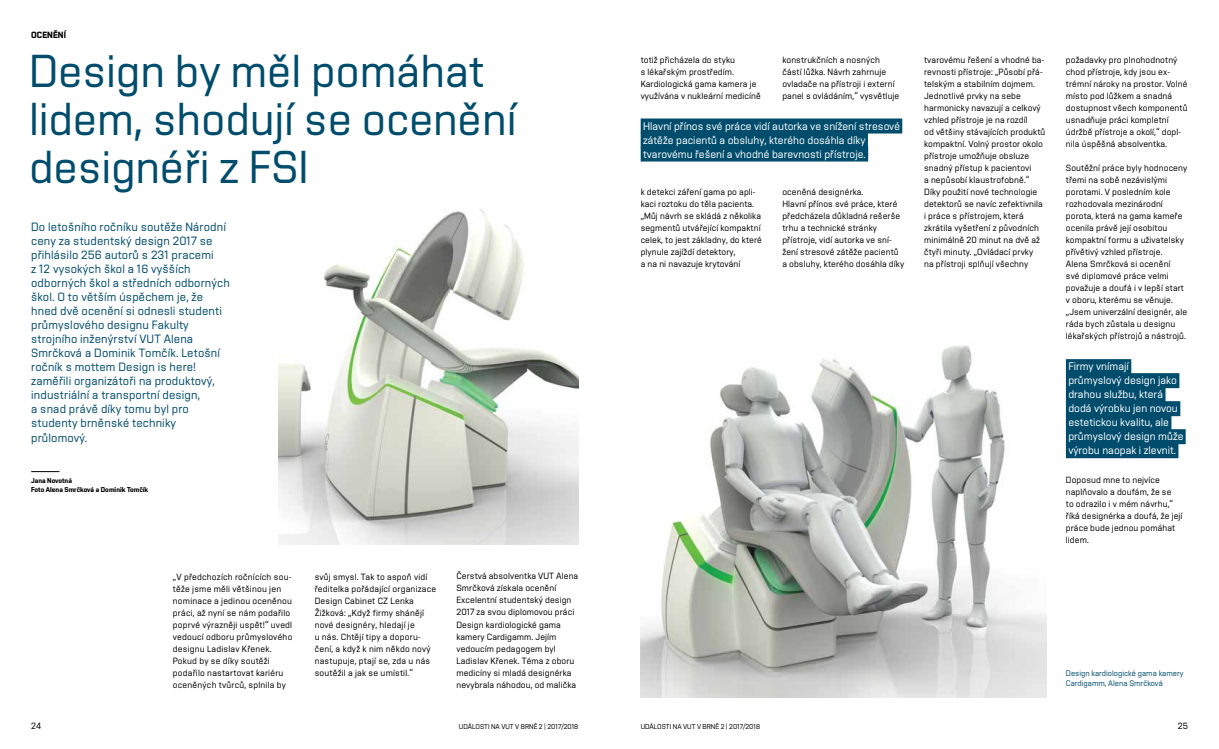
<style>
.page{position:relative;width:1219px;height:749px;background:#fff}
.page>*{position:absolute;margin:0;border:0;box-sizing:border-box;transform-origin:0 0}
.t1{font:46px/48px "Vafle Light VUT";letter-spacing:-.005em;color:#004c6c}
.t2{font:12px/14px "Vafle Light VUT";letter-spacing:.01em;color:#004c6c}
.t3{font:11px/14px "Vafle Light VUT";color:#fff}
.t4{font:9px/12px "Vafle Light VUT";letter-spacing:.01em;color:#000}
.t5{font:700 9px "Vafle VUT";letter-spacing:.01em;color:#000}
.t6{font:8px/10px "Vafle Light VUT";color:#004c6c}
.t7{font:7px "Vafle Light VUT";color:#000}
.t8{font:700 7px/9px "Vafle VUT";color:#000}
</style>
<div class="page">
<img style="left:279px;top:209px;width:299px;height:335px">
<svg style="left:31px;top:471px;width:29px;height:1px"></svg>
<img style="left:641px;top:345px;width:405px;height:352px">
<div style="left:641px;top:118px;width:261px;height:15px;background:#004c6c"></div>
<div style="left:641px;top:132px;width:227px;height:15px;background:#004c6c"></div>
<div style="left:641px;top:146px;width:227px;height:15px;background:#004c6c"></div>
<div style="left:1066px;top:359px;width:65px;height:15px;background:#004c6c"></div>
<div style="left:1066px;top:373px;width:113px;height:15px;background:#004c6c"></div>
<div style="left:1066px;top:387px;width:99px;height:15px;background:#004c6c"></div>
<div style="left:1066px;top:401px;width:114px;height:15px;background:#004c6c"></div>
<div style="left:1066px;top:415px;width:105px;height:15px;background:#004c6c"></div>
<div style="left:1066px;top:429px;width:120px;height:15px;background:#004c6c"></div>
<div style="left:1066px;top:443px;width:112px;height:15px;background:#004c6c"></div>
<p class="t5" style="left:31px;top:30px;width:36px">OCENĚNÍ</p>
<h1 class="t1" style="left:29px;top:46px;width:489px">Design by měl pomáhat lidem, shodují se ocenění designéři z FSI</h1>
<p class="t2" style="left:31px;top:220px;width:200px">Do letošního ročníku soutěže Národní ceny za studentský design 2017 se přihlásilo 256 autorů s 231 pracemi<br>z 12 vysokých škol a 16 vyšších odborných škol a středních odborných škol. O to větším úspěchem je, že hned dvě ocenění si odnesli studenti průmyslového designu Fakulty strojního inženýrství VUT Alena<br>Smrčková a Dominik Tomčík. Letošní ročník s mottem Design is here! zaměřili organizátoři na produktový, industriální a transportní design,<br>a snad právě díky tomu byl pro studenty brněnské techniky průlomový.</p>
<p class="t8" style="left:31px;top:476px;width:119px">Jana Novotná<br>Foto Alena Smrčková a Dominik Tomčík</p>
<p class="t4" style="left:173px;top:570px;width:121px">„V předchozích ročnících sou&shy;těže jsme měli většinou jen nominace a jedinou oceněnou práci, až nyní se nám podařilo poprvé výrazněji uspět!“ uvedl vedoucí odboru průmyslového designu Ladislav Křenek.<br>Pokud by se díky soutěži podařilo nastartovat kariéru oceněných tvůrců, splnila by</p>
<p class="t4" style="left:315px;top:570px;width:123px">svůj smysl. Tak to aspoň vidí ředitelka pořádající organizace<br>Design Cabinet CZ Lenka<br>Žižková: „Když firmy shánějí nové designéry, hledají je<br>u nás. Chtějí tipy a doporu&shy;čení, a když k nim někdo nový nastupuje, ptají se, zda u nás soutěžil a jak se umístil.“</p>
<p class="t4" style="left:456px;top:570px;width:123px">Čerstvá absolventka VUT Alena<br>Smrčková získala ocenění<br>Excelentní studentský design<br>2017 za svou diplomovou práci<br>Design kardiologické gama kamery Cardigamm. Jejím vedoucím pedagogem byl<br>Ladislav Křenek. Téma z oboru medicíny si mladá designérka nevybrala náhodou, od malička</p>
<p class="t4" style="left:641px;top:54px;width:122px">totiž přicházela do styku<br>s lékařským prostředím.<br>Kardiologická gama kamera je využívána v nukleární medicíně</p>
<p class="t4" style="left:782px;top:54px;width:118px">konstrukčních a nosných částí lůžka. Návrh zahrnuje ovladače na přístroji i externí panel s ovládáním,“ vysvětluje</p>
<p class="t3" style="left:643px;top:118px;width:259px">Hlavní přínos své práce vidí autorka ve snížení stresové zátěže pacientů a obsluhy, kterého dosáhla díky tvarovému řešení a vhodné barevnosti přístroje.</p>
<p class="t4" style="left:641px;top:186px;width:123px">k detekci záření gama po apli&shy;kaci roztoku do těla pacienta. „Můj návrh se skládá z několika segmentů utvářející kompaktní celek, to jest základny, do které plynule zajíždí detektory,<br>a na ni navazuje krytování</p>
<p class="t4" style="left:782px;top:186px;width:123px">oceněná designérka.<br>Hlavní přínos své práce, které předcházela důkladná rešerše trhu a technické stránky přístroje, vidí autorka ve sní&shy;žení stresové zátěže pacientů a obsluhy, kterého dosáhla díky</p>
<p class="t4" style="left:924px;top:54px;width:123px">tvarovému řešení a vhodné ba&shy;revnosti přístroje: „Působí přá&shy;telským a stabilním dojmem.<br>Jednotlivé prvky na sebe harmonicky navazují a celkový vzhled přístroje je na rozdíl<br>od většiny stávajících produktů kompaktní. Volný prostor okolo přístroje umožňuje obsluze snadný přístup k pacientovi<br>a nepůsobí klaustrofobně.“<br>Díky použití nové technologie detektorů se navíc zefektivnila i práce s přístrojem, která zkrátila vyšetření z původních minimálně 20 minut na dvě až čtyři minuty. „Ovládací prvky<br>na přístroji splňují všechny</p>
<p class="t4" style="left:1066px;top:54px;width:123px">požadavky pro plnohodnotný chod přístroje, kdy jsou ex&shy;trémní nároky na prostor. Volné místo pod lůžkem a snadná dostupnost všech komponentů usnadňuje práci kompletní údržbě přístroje a okolí,“ dopl&shy;nila úspěšná absolventka.</p>
<p class="t4" style="left:1066px;top:162px;width:123px">Soutěžní práce byly hodnoceny třemi na sobě nezávislými porotami. V posledním kole rozhodovala mezinárodní porota, která na gama kameře ocenila právě její osobitou kompaktní formu a uživatelsky přívětivý vzhled přístroje.<br>Alena Smrčková si ocenění<br>své diplomové práce velmi považuje a doufá i v lepší start v oboru, kterému se věnuje. „Jsem univerzální designér, ale ráda bych zůstala u designu lékařských přístrojů a nástrojů.</p>
<p class="t3" style="left:1068px;top:359px;width:117px">Firmy vnímají průmyslový design jako drahou službu, která dodá výrobku jen novou estetickou kvalitu, ale průmyslový design může výrobu naopak i zlevnit.</p>
<p class="t4" style="left:1066px;top:474px;width:118px">Doposud mne to nejvíce naplňovalo a doufám, že se<br>to odrazilo i v mém návrhu,“ říká designérka a doufá, že její práce bude jednou pomáhat lidem.</p>
<p class="t6" style="left:1066px;top:667px;width:119px">Design kardiologické gama kamery<br>Cardigamm, Alena Smrčková</p>
<p class="t4" style="left:31px;top:719px;width:11px">24</p>
<p class="t7" style="left:459px;top:722px;width:121px">UDÁLOSTI NA VUT V BRNĚ 2 | 2017/2018</p>
<p class="t7" style="left:641px;top:722px;width:121px">UDÁLOSTI NA VUT V BRNĚ 2 | 2017/2018</p>
<p class="t4" style="left:1178px;top:719px;width:11px">25</p>
</div>
